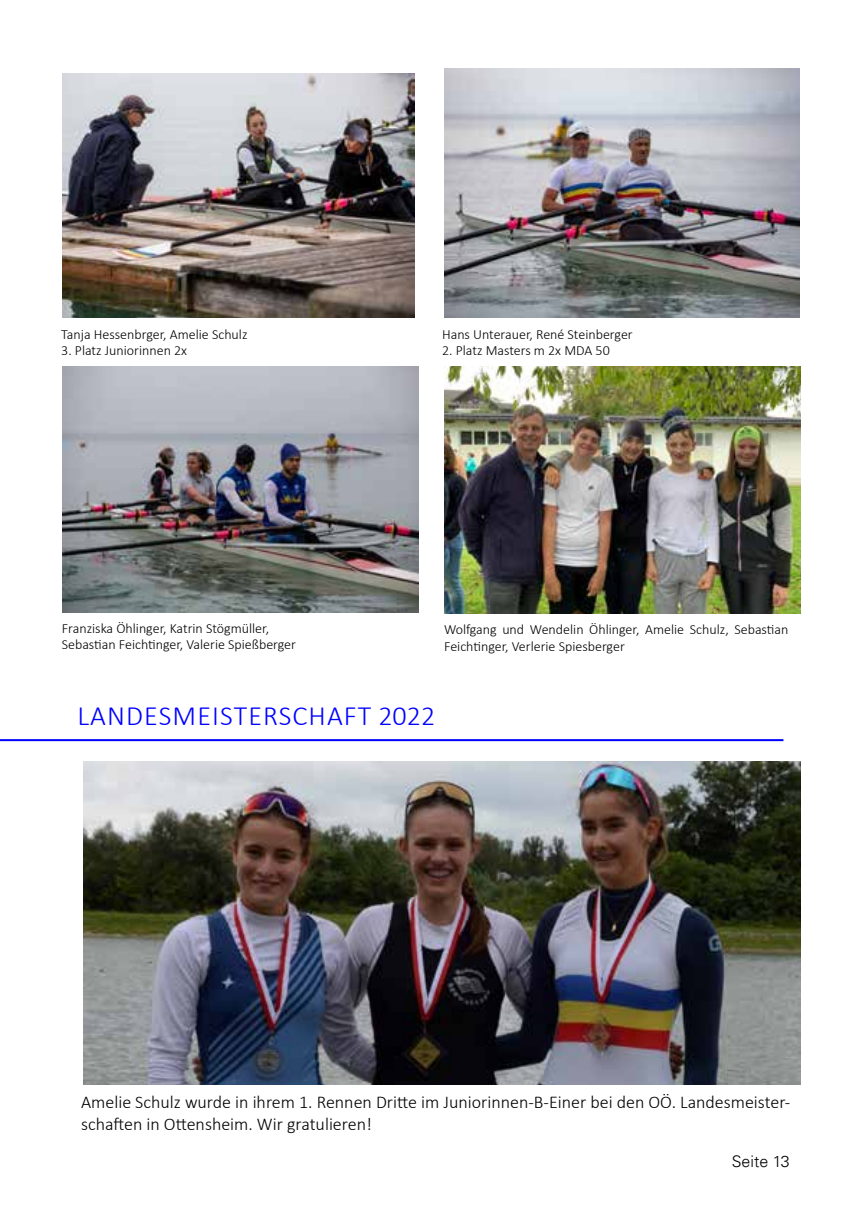
<style>
.page{position:relative;width:857px;height:1225px;background:#fff}
.page>*{position:absolute;margin:0;border:0;box-sizing:border-box;transform-origin:0 0}
.t1{font:300 28px "Calibri";letter-spacing:.04em;color:#00f}
.t2{font:300 18px/21.6px "Calibri";color:#000}
.t3{font:300 16px "Univers LT";color:#000}
.t4{font:300 14px/16.8px "Calibri";color:#000}
</style>
<div class="page">
<hr style="left:0;top:739px;width:783px;height:2px;background:#00f">
<img style="left:83px;top:761px;width:717px;height:323px">
<img style="left:62px;top:74px;width:352px;height:243px">
<img style="left:444px;top:68px;width:354px;height:249px">
<img style="left:62px;top:367px;width:356px;height:245px">
<img style="left:444px;top:367px;width:356px;height:246px">
<p class="t4" style="left:61px;top:325px;width:188px">Tanja Hessenbrger, Amelie Schulz</p>
<p class="t4" style="left:61px;top:342px;width:127px">3. Platz Juniorinnen 2x</p>
<p class="t4" style="left:442px;top:325px;width:192px">Hans Unterauer, René Steinberger</p>
<p class="t4" style="left:442px;top:342px;width:169px">2. Platz Masters m 2x MDA 50</p>
<p class="t4" style="left:62px;top:619px;width:236px">Franziska Öhlinger, Katrin Stögmüller,<br>Sebastian Feichtinger, Valerie Spießberger</p>
<p class="t4" style="left:444px;top:621px;width:345px">Wolfgang und Wendelin Öhlinger, Amelie Schulz, Sebastian<br>Feichtinger, Verlerie Spiesberger</p>
<h1 class="t1" style="left:77px;top:698px;width:359px">LANDESMEISTERSCHAFT 2022</h1>
<p class="t2" style="left:81px;top:1091px;width:710px">Amelie Schulz wurde in ihrem 1. Rennen Dritte im Juniorinnen-B-Einer bei den OÖ. Landesmeister&shy;schaften in Ottensheim. Wir gratulieren!</p>
<p class="t3" style="left:731px;top:1152px;width:59px">Seite 13</p>
</div>
